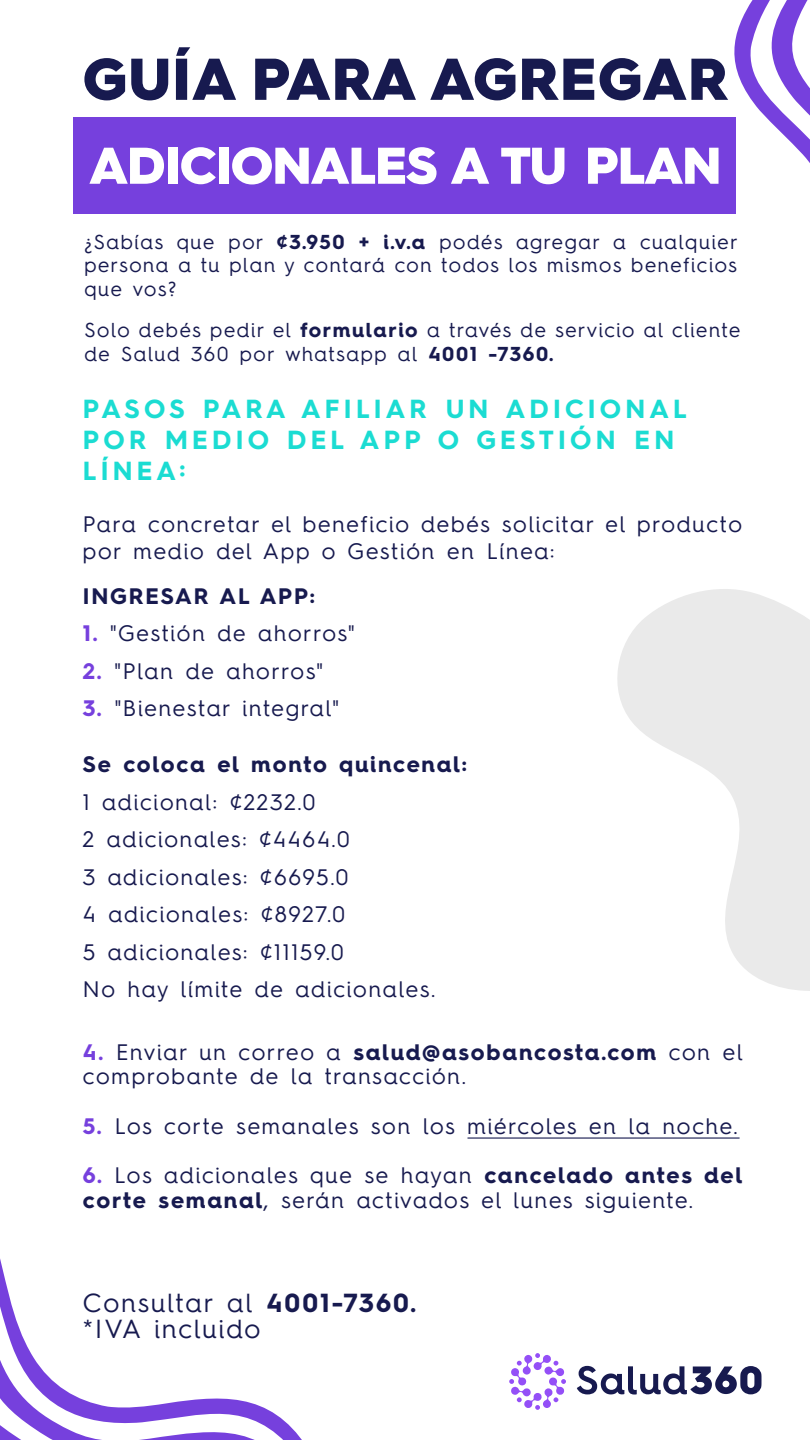
<style>
.page{position:relative;width:810px;height:1440px;background:#fff}
.page>*{position:absolute;margin:0;border:0;box-sizing:border-box;transform-origin:0 0}
.t1{font:900 59.1px "Hurme Geometric Sans 4";letter-spacing:.02em;color:#171a4f}
.t2{font:900 51.75px "Hurme Geometric Sans 4";letter-spacing:-.02em;color:#fff}
.t3{font:700 26.25px/30.9px "Hurme Geometric Sans 4";letter-spacing:.16em;color:#1bdcd2}
.t4{font:26.25px/26.2px "Hurme Geometric Sans 4";letter-spacing:.075em;color:#171a4f}
.t5{font:22.5px/37.5px "Hurme Geometric Sans 4";letter-spacing:.08em;color:#171a4f}
.t6{font:700 22.5px "Hurme Geometric Sans 4";letter-spacing:.08em;color:#171a4f}
.t7{font:20.25px/23.2px "Hurme Geometric Sans 4";letter-spacing:.08em;color:#171a4f;text-align:justify}
.s1{font-weight:700}
.s2{font-weight:700;color:#7640dd}
</style>
<div class="page">
<svg style="left:617px;top:589px;width:193px;height:402px;fill:#eaeaea"></svg>
<div style="left:74px;top:118px;width:662px;height:96px;background:#7640dd"></div>
<svg style="left:509px;top:1353px;width:57px;height:57px"></svg>
<svg style="left:577px;top:1366px;width:185px;height:29px"></svg>
<svg style="left:0;top:1258px;width:302px;height:182px"></svg>
<svg style="left:677px;top:0;width:133px;height:163px"></svg>
<hr style="left:468px;top:1137px;width:272px;height:2px;background:#171a4f">
<h1 class="t1" style="left:83px;top:38px;width:647px">GUÍA PARA AGREGAR</h1>
<h2 class="t2" style="left:89px;top:129px;width:634px">ADICIONALES A TU PLAN</h2>
<p class="t7" style="left:84px;top:230px;width:655px">¿Sabías que por <span class="s1">¢3.950 + i.v.a</span> podés agregar a cualquier persona a tu plan y contará con todos los mismos beneficios que vos?</p>
<p class="t7" style="left:84px;top:318px;width:657px">Solo debés pedir el <span class="s1">formulario</span> a través de servicio al cliente de Salud 360 por whatsapp al <span class="s1">4001 -7360.</span></p>
<p class="t3" style="left:83px;top:393px;width:606px">PASOS PARA AFILIAR UN ADICIONAL<br>POR MEDIO DEL APP O GESTIÓN EN<br>LÍNEA:</p>
<p class="t5" style="left:83px;top:511px;width:661px;line-height:26.2px">Para concretar el beneficio debés solicitar el producto por medio del App o Gestión en Línea:</p>
<p class="t6" style="left:83px;top:580px;width:234px">INGRESAR AL APP:</p>
<p class="t5" style="left:83px;top:614px;width:273px"><span class="s2">1.</span> "Gestión de ahorros"</p>
<p class="t5" style="left:83px;top:651px;width:242px"><span class="s2">2.</span> "Plan de ahorros"</p>
<p class="t5" style="left:83px;top:689px;width:258px"><span class="s2">3.</span> "Bienestar integral"</p>
<p class="t6" style="left:83px;top:749px;width:386px">Se coloca el monto quincenal:</p>
<p class="t5" style="left:83px;top:783px;width:354px">1 adicional: ¢2232.0<br>2 adicionales: ¢4464.0<br>3 adicionales: ¢6695.0<br>4 adicionales: ¢8927.0<br>5 adicionales: ¢11159.0<br>No hay límite de adicionales.</p>
<p class="t5" style="left:83px;top:1039px;width:662px;line-height:24.8px"><span class="s2">4.</span> Enviar un correo a <span class="s1">salud@asobancosta.com</span> con el comprobante de la transacción.</p>
<p class="t5" style="left:83px;top:1107px;width:656px"><span class="s2">5.</span> Los corte semanales son los miércoles en la noche.</p>
<p class="t5" style="left:83px;top:1162px;width:661px;line-height:24.8px"><span class="s2">6.</span> Los adicionales que se hayan <span class="s1">cancelado antes del corte semanal</span>, serán activados el lunes siguiente.</p>
<p class="t4" style="left:83px;top:1288px;width:335px">Consultar al <span class="s1">4001-7360. </span>*IVA incluido</p>
</div>
